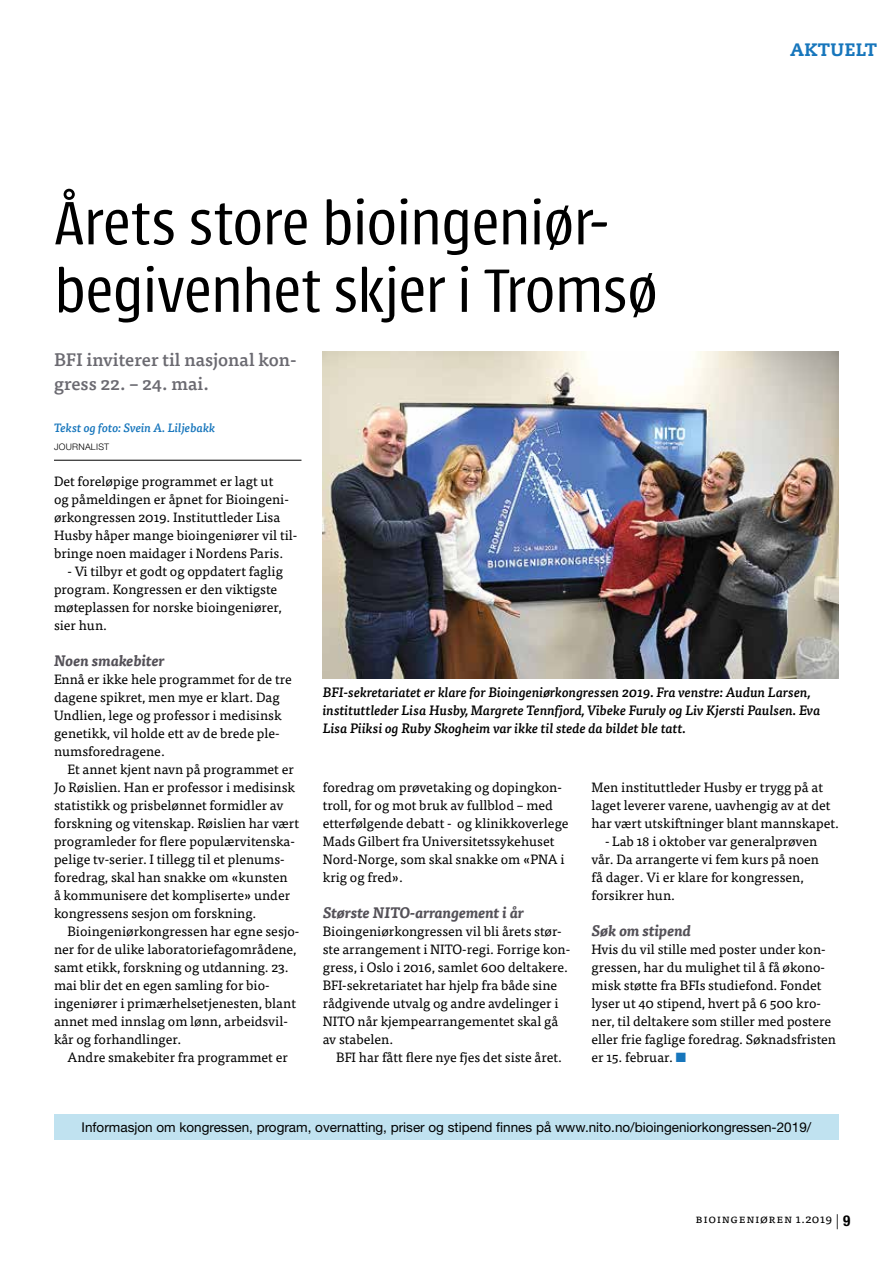
<style>
.page{position:relative;width:893px;height:1263px;background:#fff}
.page>*{position:absolute;margin:0;border:0;box-sizing:border-box;transform-origin:0 0}
.t1{font:300 67.5px/67.5px "Urbana";letter-spacing:-.015em;color:#000}
.t2{font:500 18px/24px "Tisa Pro";color:#6b6a71}
.t3{font:800 18px "Caecilia LT Std";letter-spacing:.02em;color:#1776bc}
.t4{font:italic 700 15px "Tisa Pro";color:#545158}
.t5{font:13.5px/18px "Tisa Pro";color:#000}
.t6{font:italic 500 13.5px/18px "Tisa Pro";color:#000}
.t7{font:13.5px "Helvetica Neue LT Pro";color:#000}
.t8{font:italic 500 12px "Tisa Pro";color:#1776bc}
.t9{font:12px "Tisa Pro";letter-spacing:.05em;color:#000}
.t10{font:300 9px "Helvetica Neue LT Pro";letter-spacing:.03em;color:#000}
.s1{color:#1776bc}
.s2{font-family:"Helvetica Neue LT Pro";font-weight:300;font-size:15px}
.s3{font-family:"Helvetica Neue LT Pro";font-weight:700;font-stretch:condensed;font-size:15px}
</style>
<div class="page">
<hr style="left:54px;top:460px;width:247px;height:1px;background:#000">
<div style="left:54px;top:1114px;width:785px;height:26px;background:#c0e2f0"></div>
<img style="left:323px;top:352px;width:516px;height:327px">
<h2 class="t3" style="left:790px;top:39px;width:88px">AKTUELT</h2>
<h1 class="t1" style="left:54px;top:190px;width:606px">Årets store bioingeniør&shy;begivenhet skjer i Tromsø</h1>
<h2 class="t2" style="left:54px;top:346px;width:244px">BFI inviterer til nasjonal kon&shy;gress 22. – 24. mai.</h2>
<p class="t8" style="left:54px;top:419px;width:163px">Tekst og foto: Svein A. Liljebakk</p>
<p class="t10" style="left:54px;top:441px;width:57px">JOURNALIST</p>
<p class="t5" style="left:54px;top:471px;width:245px">Det foreløpige programmet er lagt ut<br>og påmeldingen er åpnet for Bioingeni&shy;ørkongressen 2019. Instituttleder Lisa Husby håper mange bioingeniører vil til&shy;bringe noen maidager i Nordens Paris.</p>
<p class="t5" style="left:54px;top:561px;width:230px;text-indent:14px">- Vi tilbyr et godt og oppdatert faglig program. Kongressen er den viktigste møteplassen for norske bioingeniører, sier hun.</p>
<p class="t4" style="left:54px;top:649px;width:112px">Noen smakebiter</p>
<p class="t5" style="left:54px;top:669px;width:239px">Ennå er ikke hele programmet for de tre dagene spikret, men mye er klart. Dag Undlien, lege og professor i medisinsk genetikk, vil holde ett av de brede ple&shy;numsforedragene.</p>
<p class="t5" style="left:54px;top:759px;width:247px;text-indent:14px">Et annet kjent navn på programmet er Jo Røislien. Han er professor i medisinsk statistikk og prisbelønnet formidler av forskning og vitenskap. Røislien har vært programleder for flere populærvitenska&shy;pelige tv-serier. I tillegg til et plenums&shy;foredrag, skal han snakke om «kunsten<br>å kommunisere det kompliserte» under kongressens sesjon om forskning.</p>
<p class="t5" style="left:54px;top:921px;width:247px;text-indent:14px">Bioingeniørkongressen har egne sesjo&shy;ner for de ulike laboratoriefagområdene, samt etikk, forskning og utdanning. 23. mai blir det en egen samling for bio&shy;ingeniører i primærhelsetjenesten, blant annet med innslag om lønn, arbeidsvil&shy;kår og forhandlinger.</p>
<p class="t5" style="left:68px;top:1047px;width:222px">Andre smakebiter fra programmet er</p>
<p class="t6" style="left:323px;top:682px;width:499px">BFI-sekretariatet er klare for Bioingeniørkongressen 2019. Fra venstre: Audun Larsen, instituttleder Lisa Husby, Margrete Tennfjord, Vibeke Furuly og Liv Kjersti Paulsen. Eva<br>Lisa Piiksi og Ruby Skogheim var ikke til stede da bildet ble tatt.</p>
<p class="t5" style="left:591px;top:777px;width:249px">Men instituttleder Husby er trygg på at laget leverer varene, uavhengig av at det har vært utskiftninger blant mannskapet.</p>
<p class="t5" style="left:591px;top:831px;width:229px;text-indent:14px">- Lab 18 i oktober var generalprøven vår. Da arrangerte vi fem kurs på noen få dager. Vi er klare for kongressen, forsikrer hun.</p>
<p class="t4" style="left:591px;top:919px;width:101px">Søk om stipend</p>
<p class="t5" style="left:591px;top:939px;width:246px">Hvis du vil stille med poster under kon&shy;gressen, har du mulighet til å få økono&shy;misk støtte fra BFIs studiefond. Fondet lyser ut 40 stipend, hvert på 6 500 kro&shy;ner, til deltakere som stiller med postere eller frie faglige foredrag. Søknadsfristen er 15. februar. <span class="s1">■</span></p>
<p class="t5" style="left:323px;top:777px;width:247px">foredrag om prøvetaking og dopingkon&shy;troll, for og mot bruk av fullblod – med etterfølgende debatt - og klinikkoverlege Mads Gilbert fra Universitetssykehuset Nord-Norge, som skal snakke om «PNA i krig og fred».</p>
<p class="t4" style="left:323px;top:901px;width:203px">Største NITO-arrangement i år</p>
<p class="t5" style="left:323px;top:921px;width:249px">Bioingeniørkongressen vil bli årets stør&shy;ste arrangement i NITO-regi. Forrige kon&shy;gress, i Oslo i 2016, samlet 600 deltakere.<br>BFI-sekretariatet har hjelp fra både sine rådgivende utvalg og andre avdelinger i NITO når kjempearrangementet skal gå av stabelen.</p>
<p class="t5" style="left:336px;top:1047px;width:227px">BFI har fått flere nye fjes det siste året.</p>
<p class="t7" style="left:82px;top:1118px;width:731px">Informasjon om kongressen, program, overnatting, priser og stipend finnes på www.nito.no/bioingeniorkongressen-2019/</p>
<p class="t9" style="left:695px;top:1209px;width:157px">Bioingeniøren 1.2019 <span class="s2">|</span> <span class="s3">9</span></p>
</div>
